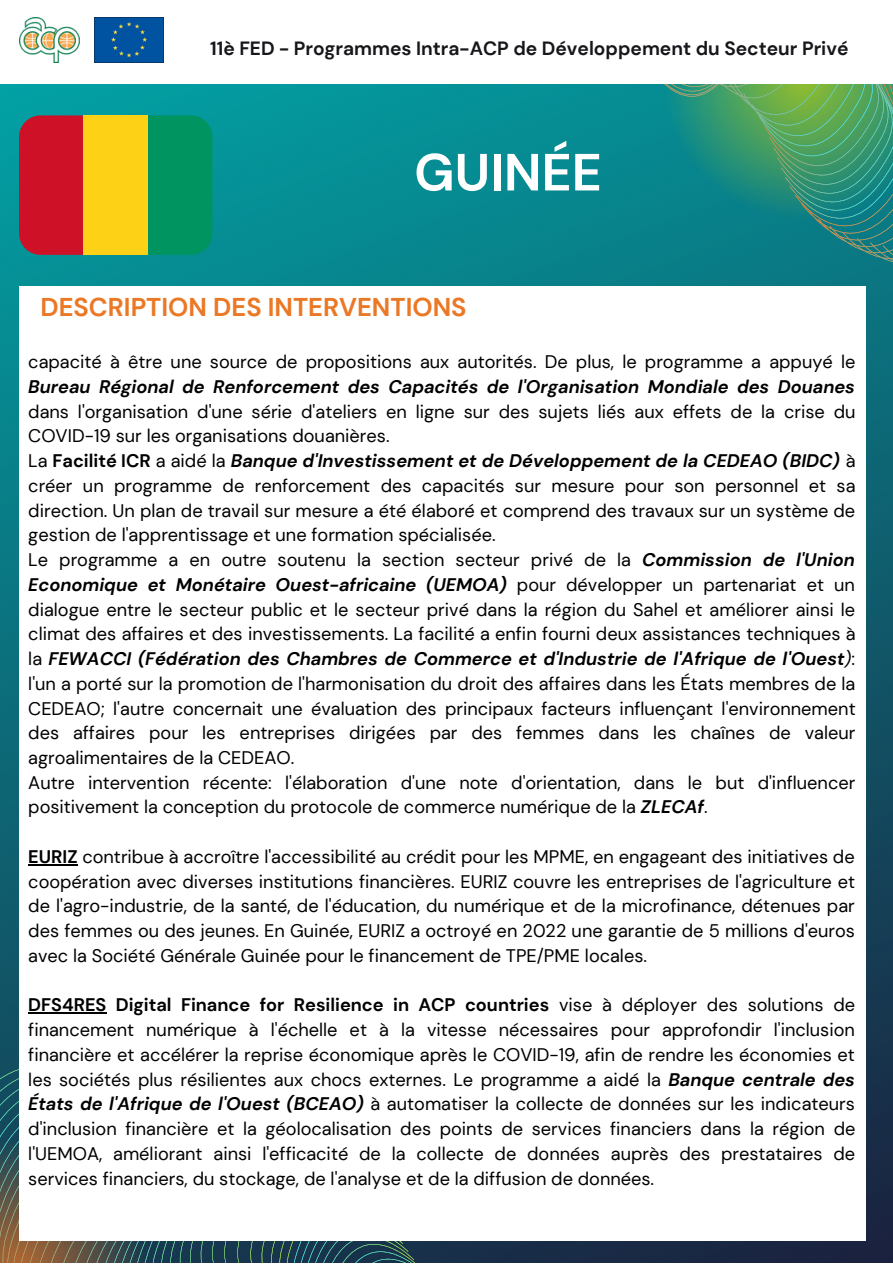
<style>
.page{position:relative;width:893px;height:1264px;background:#fff}
.page>*{position:absolute;margin:0;border:0;box-sizing:border-box;transform-origin:0 0}
.t1{font:700 52.2px "DM Sans";color:#fff}
.t2{font:700 25.65px "DM Sans";color:#eb7825}
.t3{font:700 19.2px "DM Sans";color:#17161a}
.t4{font:18.15px/24.8px "DM Sans";color:#000;text-align:justify}
.s1{font-weight:700;font-style:italic}
.s2{font-weight:700}
.s3{font-style:italic}
</style>
<div class="page">
<img style="left:0;top:84px;width:892px;height:1178px">
<div style="left:586px;top:186px;width:164px;height:100px;background:#088089"></div>
<svg style="left:582px;top:84px;width:121px;height:102px;background:#0b8a8e"></svg>
<svg style="left:703px;top:84px;width:47px;height:160px;background:#248e7a"></svg>
<svg style="left:750px;top:84px;width:142px;height:285px;background:#308f74"></svg>
<div style="left:419px;top:1241px;width:175px;height:21px;background:#182d48"></div>
<svg style="left:208px;top:1241px;width:211px;height:21px;background:#204453"></svg>
<svg style="left:0;top:1050px;width:208px;height:212px;background:#485752"></svg>
<img style="left:95px;top:17px;width:68px;height:45px">
<img style="left:19px;top:17px;width:61px;height:45px">
<div style="left:19px;top:286px;width:846px;height:955px;background:#fff"></div>
<hr style="left:28px;top:864px;width:50px;height:1px;background:#000">
<hr style="left:28px;top:1012px;width:78px;height:1px;background:#000">
<div style="left:19px;top:115px;width:64px;height:140px;background:#ce1126"></div>
<div style="left:83px;top:115px;width:65px;height:140px;background:#fcd116"></div>
<div style="left:148px;top:115px;width:64px;height:140px;background:#009460"></div>
<p class="t3" style="left:210px;top:36px;width:639px">11è FED - Programmes Intra-ACP de Développement du Secteur Privé</p>
<p class="t1" style="left:414px;top:139px;width:189px">GUINÉE</p>
<p class="t2" style="left:40px;top:291px;width:427px">DESCRIPTION DES INTERVENTIONS</p>
<p class="t4" style="left:28px;top:349px;width:828px">capacité à être une source de propositions aux autorités. De plus, le programme a appuyé le <span class="s1">Bureau Régional de Renforcement des Capacités de l'Organisation Mondiale des Douanes </span>dans l'organisation d'une série d'ateliers en ligne sur des sujets liés aux effets de la crise du COVID-19 sur les organisations douanières.</p>
<p class="t4" style="left:28px;top:448px;width:828px">La <span class="s2">Facilité ICR</span> a aidé la <span class="s1">Banque d'Investissement et de Développement de la CEDEAO (BIDC)</span> à créer un programme de renforcement des capacités sur mesure pour son personnel et sa direction. Un plan de travail sur mesure a été élaboré et comprend des travaux sur un système de gestion de l'apprentissage et une formation spécialisée.</p>
<p class="t4" style="left:28px;top:547px;width:828px">Le programme a en outre soutenu la section secteur privé de la <span class="s1">Commission de l'Union Economique et Monétaire Ouest-africaine (UEMOA)</span> pour développer un partenariat et un dialogue entre le secteur public et le secteur privé dans la région du Sahel et améliorer ainsi le climat des affaires et des investissements. La facilité a enfin fourni deux assistances techniques à la <span class="s1">FEWACCI (Fédération des Chambres de Commerce et d'Industrie de l'Afrique de l'Ouest</span><span class="s3">)</span>: l'un a porté sur la promotion de l'harmonisation du droit des affaires dans les États membres de la CEDEAO; l'autre concernait une évaluation des principaux facteurs influençant l'environnement des affaires pour les entreprises dirigées par des femmes dans les chaînes de valeur agroalimentaires de la CEDEAO.</p>
<p class="t4" style="left:28px;top:770px;width:828px">Autre intervention récente: l'élaboration d'une note d'orientation, dans le but d'influencer positivement la conception du protocole de commerce numérique de la <span class="s1">ZLECAf</span>.</p>
<p class="t4" style="left:28px;top:844px;width:828px"><span class="s2">EURIZ</span> contribue à accroître l'accessibilité au crédit pour les MPME, en engageant des initiatives de coopération avec diverses institutions financières. EURIZ couvre les entreprises de l'agriculture et de l'agro-industrie, de la santé, de l'éducation, du numérique et de la microfinance, détenues par des femmes ou des jeunes. En Guinée, EURIZ a octroyé en 2022 une garantie de 5 millions d'euros avec la Société Générale Guinée pour le financement de TPE/PME locales.</p>
<p class="t4" style="left:28px;top:992px;width:828px"><span class="s2">DFS4RES Digital Finance for Resilience in ACP countries</span> vise à déployer des solutions de financement numérique à l'échelle et à la vitesse nécessaires pour approfondir l'inclusion financière et accélérer la reprise économique après le COVID-19, afin de rendre les économies et les sociétés plus résilientes aux chocs externes. Le programme a aidé la <span class="s1">Banque centrale des États de l'Afrique de l'Ouest (BCEAO)</span> à automatiser la collecte de données sur les indicateurs d'inclusion financière et la géolocalisation des points de services financiers dans la région de l'UEMOA, améliorant ainsi l'efficacité de la collecte de données auprès des prestataires de services financiers, du stockage, de l'analyse et de la diffusion de données.</p>
</div>
